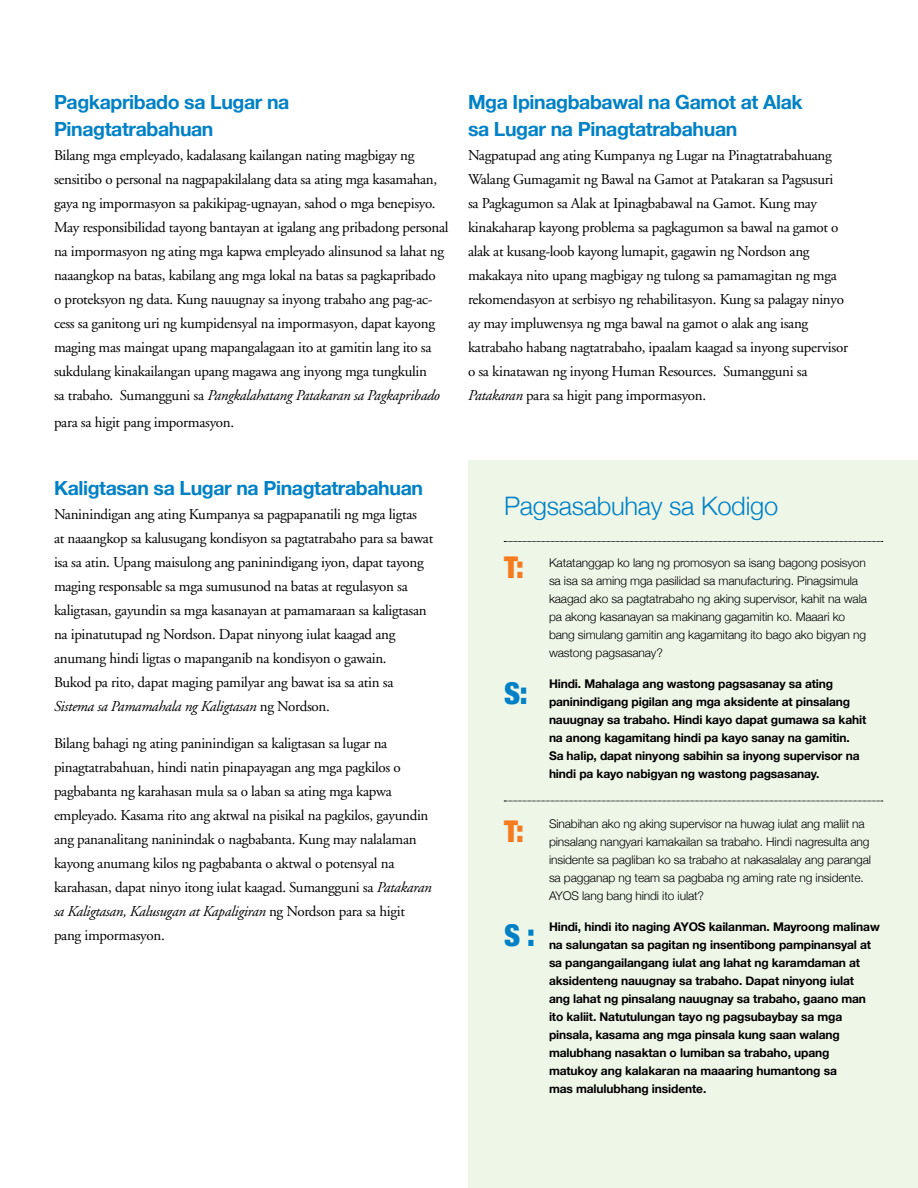
<style>
.page{position:relative;width:918px;height:1188px;background:#fff}
.page>*{position:absolute;margin:0;border:0;box-sizing:border-box;transform-origin:0 0}
.t1{font:900 condensed 30px "Helvetica Neue";color:#0081c6}
.t2{font:900 condensed 30px "Helvetica Neue";color:#f47b20}
.t3{font:300 25.5px "Helvetica Neue";letter-spacing:-.01em;color:#0081c6}
.t4{font:700 19.5px/27px "Helvetica Neue";letter-spacing:-.02em;color:#0081c6}
.t5{font:15px/24px "Adobe Garamond";letter-spacing:-.02em;color:#000}
.t6{font:700 12px/18px "Helvetica Neue";letter-spacing:-.01em;color:#000}
.t7{font:300 12px/18px "Helvetica Neue";letter-spacing:-.01em;color:#000}
.s1{font-style:italic}
</style>
<div class="page">
<div style="left:468px;top:460px;width:450px;height:728px;background:#eef6e8"></div>
<svg style="left:504px;top:541px;width:379px;height:1px"></svg>
<svg style="left:504px;top:801px;width:379px;height:1px"></svg>
<h3 class="t4" style="left:54px;top:89px;width:237px">Pagkapribado sa Lugar na<br>Pinagtatrabahuan</h3>
<p class="t5" style="left:54px;top:144px;width:396px">Bilang mga empleyado, kadalasang kailangan nating magbigay ng sensitibo o personal na nagpapakilalang data sa ating mga kasamahan, gaya ng impormasyon sa pakikipag-ugnayan, sahod o mga benepisyo.<br>May responsibilidad tayong bantayan at igalang ang pribadong personal na impormasyon ng ating mga kapwa empleyado alinsunod sa lahat ng naaangkop na batas, kabilang ang mga lokal na batas sa pagkapribado<br>o proteksyon ng data. Kung nauugnay sa inyong trabaho ang pag-ac&shy;cess sa ganitong uri ng kumpidensyal na impormasyon, dapat kayong maging mas maingat upang mapangalagaan ito at gamitin lang ito sa sukdulang kinakailangan upang magawa ang inyong mga tungkulin<br>sa trabaho. Sumangguni sa <span class="s1">Pangkalahatang Patakaran sa Pagkapribado</span></p>
<p class="t5" style="left:54px;top:411px;width:182px">para sa higit pang impormasyon.</p>
<h3 class="t4" style="left:468px;top:89px;width:336px">Mga Ipinagbabawal na Gamot at Alak sa Lugar na Pinagtatrabahuan</h3>
<p class="t5" style="left:468px;top:144px;width:382px">Nagpatupad ang ating Kumpanya ng Lugar na Pinagtatrabahuang Walang Gumagamit ng Bawal na Gamot at Patakaran sa Pagsusuri<br>sa Pagkagumon sa Alak at Ipinagbabawal na Gamot. Kung may kinakaharap kayong problema sa pagkagumon sa bawal na gamot o alak at kusang-loob kayong lumapit, gagawin ng Nordson ang makakaya nito upang magbigay ng tulong sa pamamagitan ng mga rekomendasyon at serbisyo ng rehabilitasyon. Kung sa palagay ninyo ay may impluwensya ng mga bawal na gamot o alak ang isang katrabaho habang nagtatrabaho, ipaalam kaagad sa inyong supervisor o sa kinatawan ng inyong Human Resources. Sumangguni sa <span class="s1">Patakaran</span> para sa higit pang impormasyon.</p>
<h3 class="t4" style="left:54px;top:475px;width:371px">Kaligtasan sa Lugar na Pinagtatrabahuan</h3>
<p class="t5" style="left:54px;top:502px;width:381px">Naninindigan ang ating Kumpanya sa pagpapanatili ng mga ligtas<br>at naaangkop sa kalusugang kondisyon sa pagtatrabaho para sa bawat isa sa atin. Upang maisulong ang paninindigang iyon, dapat tayong maging responsable sa mga sumusunod na batas at regulasyon sa kaligtasan, gayundin sa mga kasanayan at pamamaraan sa kaligtasan na ipinatutupad ng Nordson. Dapat ninyong iulat kaagad ang anumang hindi ligtas o mapanganib na kondisyon o gawain.<br>Bukod pa rito, dapat maging pamilyar ang bawat isa sa atin sa <span class="s1">Sistema sa Pamamahala ng Kaligtasan</span> ng Nordson.</p>
<p class="t5" style="left:54px;top:732px;width:379px">Bilang bahagi ng ating paninindigan sa kaligtasan sa lugar na pinagtatrabahuan, hindi natin pinapayagan ang mga pagkilos o pagbabanta ng karahasan mula sa o laban sa ating mga kapwa empleyado. Kasama rito ang aktwal na pisikal na pagkilos, gayundin ang pananalitang naninindak o nagbabanta. Kung may nalalaman kayong anumang kilos ng pagbabanta o aktwal o potensyal na karahasan, dapat ninyo itong iulat kaagad. Sumangguni sa <span class="s1">Patakaran sa Kaligtasan, Kalusugan at Kapaligiran</span> ng Nordson para sa higit pang impormasyon.</p>
<h2 class="t3" style="left:504px;top:486px;width:276px">Pagsasabuhay sa Kodigo</h2>
<h1 class="t2" style="left:504px;top:543px;width:21px">T:</h1>
<h1 class="t1" style="left:504px;top:669px;width:25px">S:</h1>
<h1 class="t2" style="left:504px;top:807px;width:21px">T:</h1>
<h1 class="t1" style="left:504px;top:910px;width:33px">S :</h1>
<p class="t7" style="left:549px;top:552px;width:320px">Katatanggap ko lang ng promosyon sa isang bagong posisyon sa isa sa aming mga pasilidad sa manufacturing. Pinagsimula kaagad ako sa pagtatrabaho ng aking supervisor, kahit na wala pa akong kasanayan sa makinang gagamitin ko. Maaari ko bang simulang gamitin ang kagamitang ito bago ako bigyan ng wastong pagsasanay?</p>
<p class="t6" style="left:549px;top:675px;width:319px">Hindi. Mahalaga ang wastong pagsasanay sa ating paninindigang pigilan ang mga aksidente at pinsalang nauugnay sa trabaho. Hindi kayo dapat gumawa sa kahit na anong kagamitang hindi pa kayo sanay na gamitin.<br>Sa halip, dapat ninyong sabihin sa inyong supervisor na hindi pa kayo nabigyan ng wastong pagsasanay.</p>
<p class="t7" style="left:549px;top:813px;width:323px">Sinabihan ako ng aking supervisor na huwag iulat ang maliit na pinsalang nangyari kamakailan sa trabaho. Hindi nagresulta ang insidente sa pagliban ko sa trabaho at nakasalalay ang parangal sa pagganap ng team sa pagbaba ng aming rate ng insidente.<br>AYOS lang bang hindi ito iulat?</p>
<p class="t6" style="left:549px;top:918px;width:332px">Hindi, hindi ito naging AYOS kailanman. Mayroong malinaw na salungatan sa pagitan ng insentibong pampinansyal at sa pangangailangang iulat ang lahat ng karamdaman at aksidenteng nauugnay sa trabaho. Dapat ninyong iulat<br>ang lahat ng pinsalang nauugnay sa trabaho, gaano man ito kaliit. Natutulungan tayo ng pagsubaybay sa mga pinsala, kasama ang mga pinsala kung saan walang malubhang nasaktan o lumiban sa trabaho, upang matukoy ang kalakaran na maaaring humantong sa<br>mas malulubhang insidente.</p>
</div>
